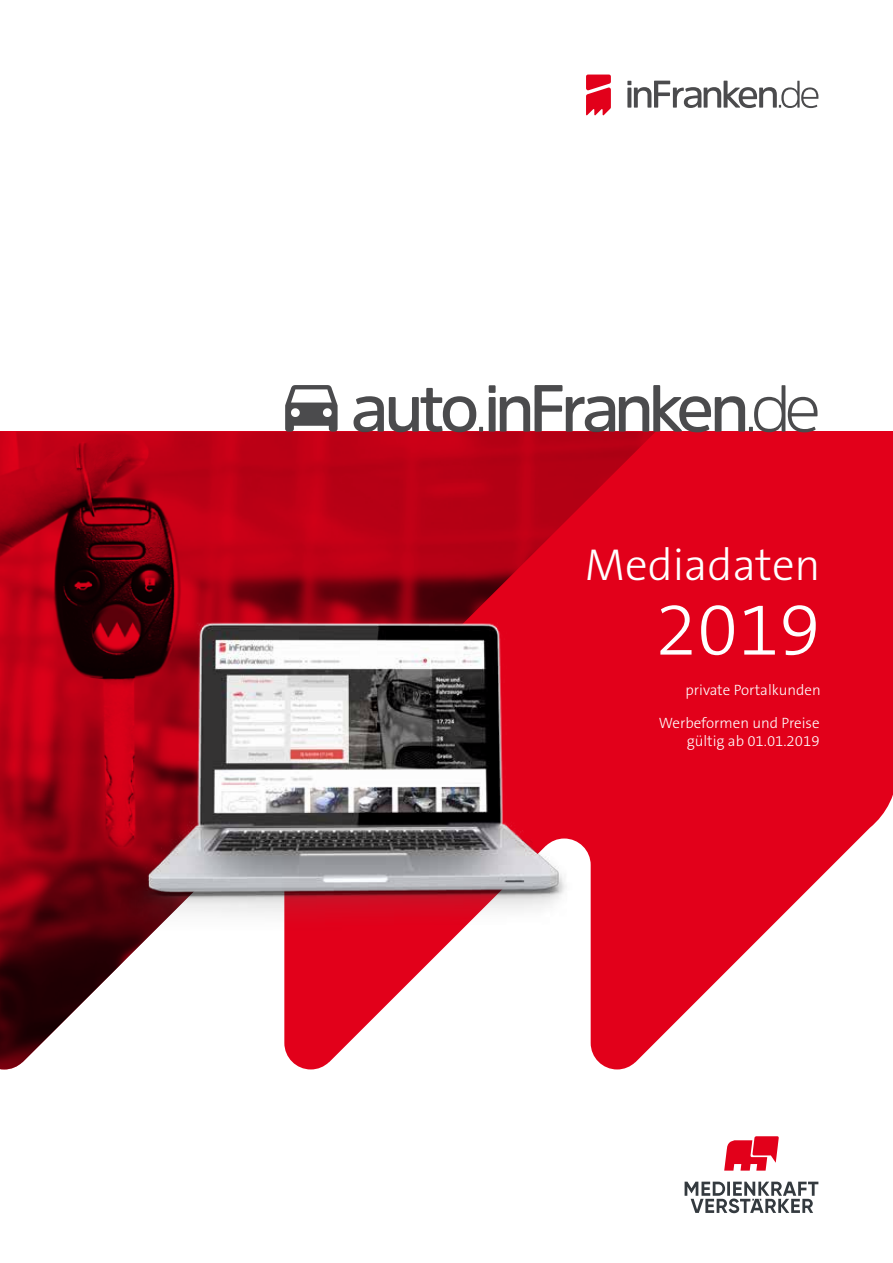
<style>
.page{position:relative;width:893px;height:1263px;background:#fff}
.page>*{position:absolute;margin:0;border:0;box-sizing:border-box;transform-origin:0 0}
.t1{font:300 75px "The Sans B3";color:#fff}
.t2{font:300 45px "The Sans B3";color:#fff}
.t3{font:300 15px/18px "The Sans B3";color:#fff;text-align:right}
</style>
<div class="page">
<div style="left:0;top:432px;width:893px;height:332px;background:#e2001a"></div>
<svg style="left:656px;top:764px;width:237px;height:278px;fill:#e2001a"></svg>
<svg style="left:586px;top:75px;width:25px;height:40px"></svg>
<svg style="left:627px;top:81px;width:191px;height:27px"></svg>
<svg style="left:353px;top:385px;width:464px;height:47px"></svg>
<svg style="left:285px;top:385px;width:53px;height:47px"></svg>
<img style="left:0;top:432px;width:656px;height:637px">
<img style="left:85px;top:562px;width:489px;height:397px">
<svg style="left:685px;top:1182px;width:133px;height:31px"></svg>
<svg style="left:724px;top:1136px;width:55px;height:34px"></svg>
<h2 class="t2" style="left:585px;top:541px;width:237px">Mediadaten</h2>
<h1 class="t1" style="left:656px;top:591px;width:166px">2019</h1>
<p class="t3" style="left:686px;top:681px;width:137px">private Portalkunden</p>
<p class="t3" style="left:659px;top:715px;width:162px">Werbeformen und Preise gültig ab 01.01.2019</p>
</div>
